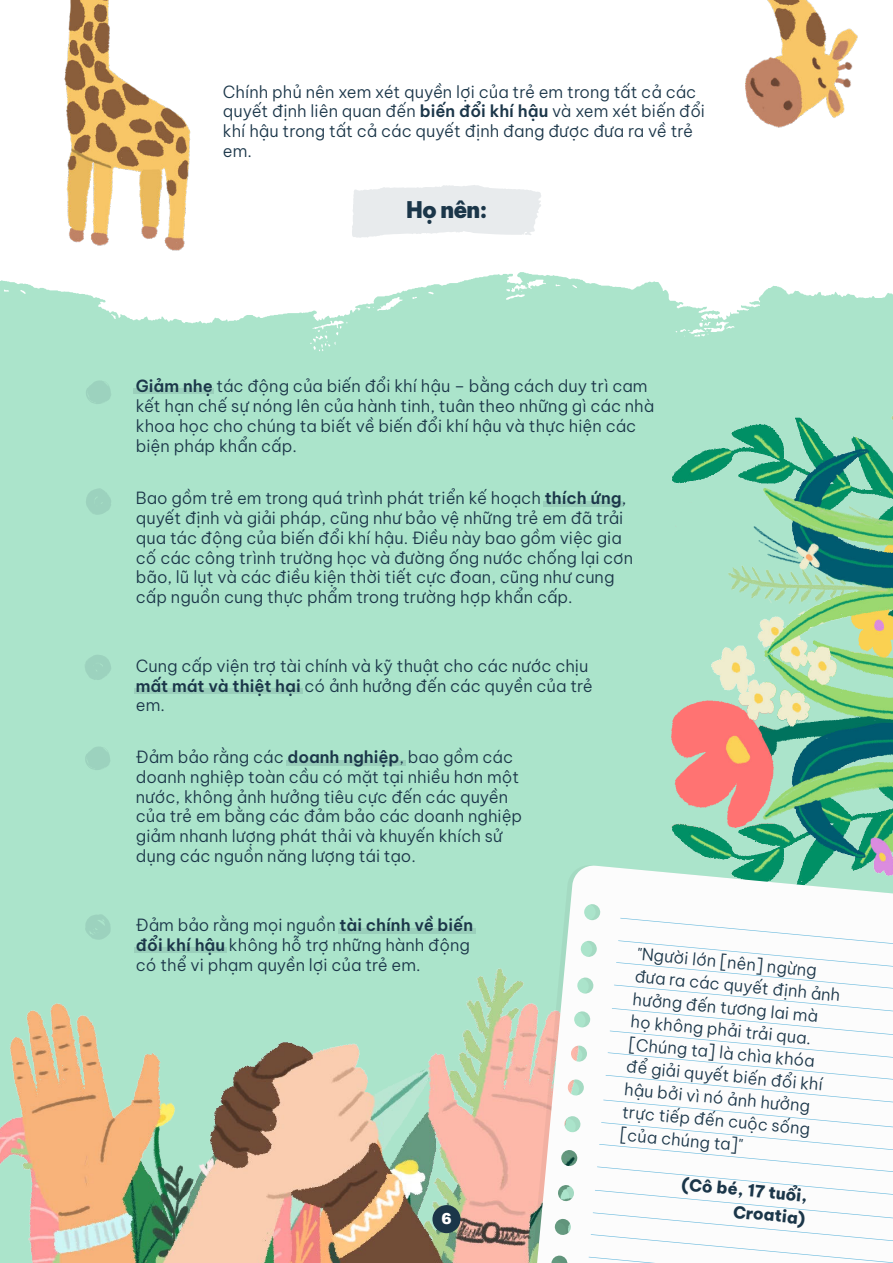
<style>
.page{position:relative;width:893px;height:1263px;background:#fff}
.page>*{position:absolute;margin:0;border:0;box-sizing:border-box;transform-origin:0 0}
.t1{font:900 22.5px "Be Vietnam Pro";color:#1b3649}
.t2{font:300 16.5px/19.8px "Be Vietnam Pro";color:#1b3649}
.t3{font:800 16.5px/22.8px "Be Vietnam Pro";color:#1b3649;text-align:right}
.t4{font:900 15.15px "Arial";color:#fff}
.s1{font-weight:600}
</style>
<div class="page">
<svg style="left:0;top:272px;width:893px;height:386px;background:#b1e5ce"></svg>
<div style="left:134px;top:388px;width:80px;height:6px;background:#9acfbb"></div>
<img style="left:23px;top:0;width:311px;height:285px">
<img style="left:716px;top:0;width:159px;height:311px">
<img style="left:0;top:658px;width:517px;height:605px">
<svg style="left:352px;top:185px;width:189px;height:53px"></svg>
<svg style="left:86px;top:380px;width:25px;height:24px"></svg>
<svg style="left:86px;top:488px;width:25px;height:27px"></svg>
<svg style="left:85px;top:746px;width:26px;height:24px"></svg>
<svg style="left:84px;top:655px;width:27px;height:25px"></svg>
<svg style="left:85px;top:914px;width:26px;height:26px"></svg>
<img style="left:491px;top:367px;width:402px;height:522px">
<svg style="left:522px;top:865px;width:371px;height:398px"></svg>
<svg style="left:589px;top:918px;width:304px;height:345px"></svg>
<div style="left:432px;top:1205px;width:28px;height:28px;background:#1b3649;border-radius:50%"></div>
<p class="t2" style="left:223px;top:80px;width:484px">Chính phủ nên xem xét quyền lợi của trẻ em trong tất cả các quyết định liên quan đến <span class="s1">biến đổi khí hậu</span> và xem xét biến đổi khí hậu trong tất cả các quyết định đang được đưa ra về trẻ em.</p>
<h1 class="t1" style="left:406px;top:190px;width:83px">Họ nên:</h1>
<p class="t2" style="left:136px;top:375px;width:520px"><span class="s1">Giảm nhẹ</span> tác động của biến đổi khí hậu – bằng cách duy trì cam kết hạn chế sự nóng lên của hành tinh, tuân theo những gì các nhà khoa học cho chúng ta biết về biến đổi khí hậu và thực hiện các biện pháp khẩn cấp.</p>
<p class="t2" style="left:136px;top:487px;width:499px">Bao gồm trẻ em trong quá trình phát triển kế hoạch <span class="s1">thích ứng</span>, quyết định và giải pháp, cũng như bảo vệ những trẻ em đã trải qua tác động của biến đổi khí hậu. Điều này bao gồm việc gia cố các công trình trường học và đường ống nước chống lại cơn bão, lũ lụt và các điều kiện thời tiết cực đoan, cũng như cung cấp nguồn cung thực phẩm trong trường hợp khẩn cấp.</p>
<p class="t2" style="left:136px;top:654px;width:458px">Cung cấp viện trợ tài chính và kỹ thuật cho các nước chịu <span class="s1">mất mát và thiệt hại</span> có ảnh hưởng đến các quyền của trẻ em.</p>
<p class="t2" style="left:136px;top:745px;width:388px">Đảm bảo rằng các <span class="s1">doanh nghiệp</span>, bao gồm các doanh nghiệp toàn cầu có mặt tại nhiều hơn một nước, không ảnh hưởng tiêu cực đến các quyền của trẻ em bằng các đảm bảo các doanh nghiệp giảm nhanh lượng phát thải và khuyến khích sử dụng các nguồn năng lượng tái tạo.</p>
<p class="t2" style="left:136px;top:914px;width:339px">Đảm bảo rằng mọi nguồn <span class="s1">tài chính về biến đổi khí hậu</span> không hỗ trợ những hành động có thể vi phạm quyền lợi của trẻ em.</p>
<p class="t4" style="left:441px;top:1210px;width:12px">6</p>
<p class="t2" style="left:637px;top:941px;width:209px;line-height:22.6px;rotate:5deg">"Người lớn [nên] ngừng đưa ra các quyết định ảnh hưởng đến tương lai mà họ không phải trải qua. [Chúng ta] là chìa khóa để giải quyết biến đổi khí hậu bởi vì nó ảnh hưởng trực tiếp đến cuộc sống [của chúng ta]"</p>
<p class="t3" style="left:683px;top:1171px;width:128px;rotate:5deg">(Cô bé, 17 tuổi,<br>Croatia)</p>
</div>
